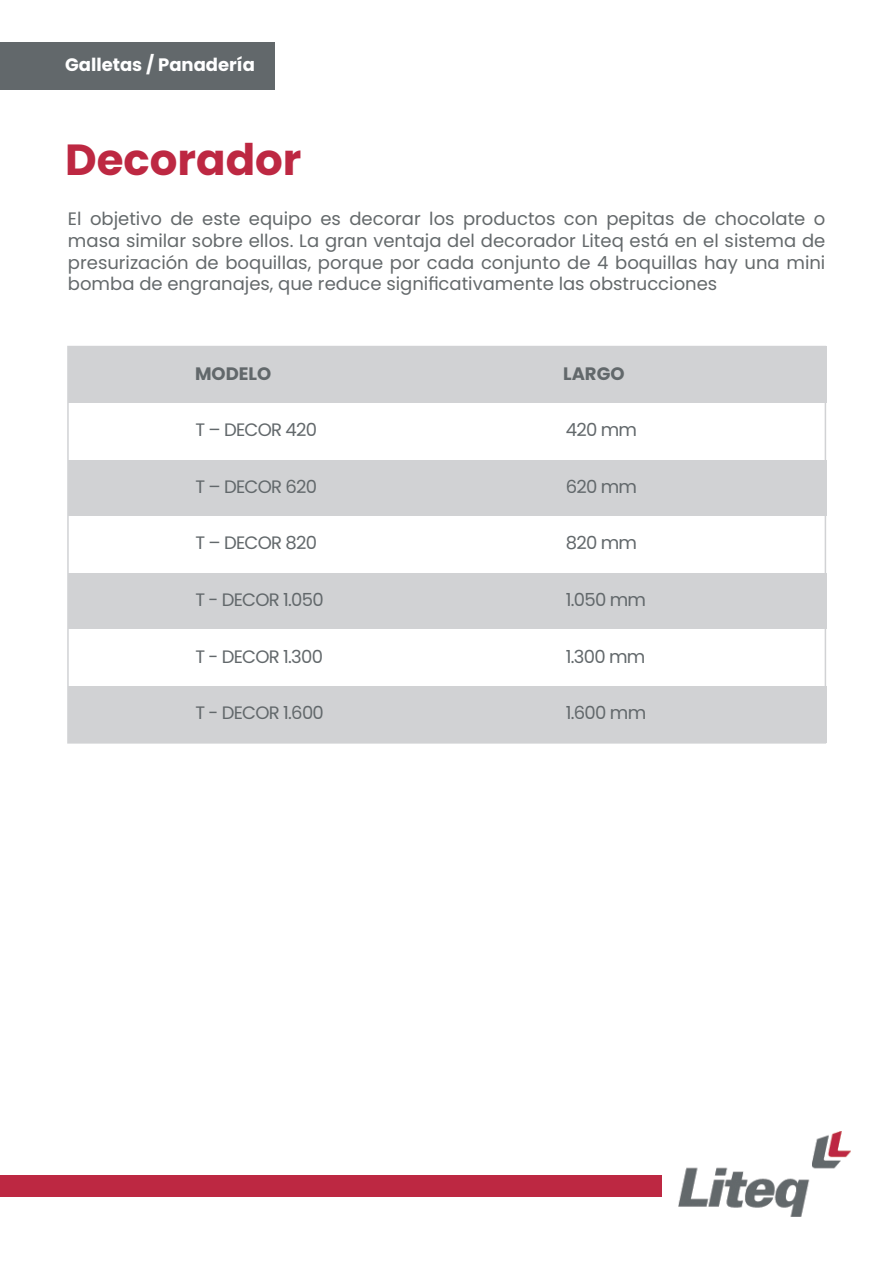
<style>
.page{position:relative;width:893px;height:1263px;background:#fff}
.page>*{position:absolute;margin:0;border:0;box-sizing:border-box;transform-origin:0 0}
.t1{font:700 43.5px "Poppins";color:#bd2842}
.t2{font:18px/21.6px "Poppins";color:#64696b;text-align:justify}
.t3{font:18px "Poppins";letter-spacing:-.04em;color:#62686b}
.t4{font:700 18px "Poppins";color:#fff}
.t5{font:700 18px "Poppins";color:#62686b}
</style>
<div class="page">
<div style="left:68px;top:346px;width:758px;height:57px;background:#d1d2d4"></div>
<div style="left:68px;top:460px;width:758px;height:56px;background:#d1d2d4"></div>
<div style="left:68px;top:573px;width:758px;height:57px;background:#d1d2d4"></div>
<div style="left:68px;top:686px;width:758px;height:57px;background:#d1d2d4"></div>
<img style="left:678px;top:1131px;width:172px;height:85px">
<div style="left:0;top:1176px;width:661px;height:21px;background:#bd2842"></div>
<div style="left:67px;top:346px;width:759px;height:398px;border:2px solid #d1d2d4"></div>
<div style="left:0;top:43px;width:275px;height:47px;background:#62686b"></div>
<p class="t4" style="left:65px;top:54px;width:191px">Galletas / Panadería</p>
<h1 class="t1" style="left:65px;top:135px;width:238px">Decorador</h1>
<p class="t2" style="left:68px;top:208px;width:759px">El objetivo de este equipo es decorar los productos con pepitas de chocolate o masa similar sobre ellos. La gran ventaja del decorador Liteq está en el sistema de presurización de boquillas, porque por cada conjunto de 4 boquillas hay una mini bomba de engranajes, que reduce significativamente las obstrucciones</p>
<p class="t5" style="left:195px;top:363px;width:78px">MODELO</p>
<p class="t5" style="left:563px;top:363px;width:63px">LARGO</p>
<p class="t3" style="left:195px;top:419px;width:123px">T – DECOR 420</p>
<p class="t3" style="left:566px;top:419px;width:73px">420 mm</p>
<p class="t3" style="left:195px;top:476px;width:123px">T – DECOR 620</p>
<p class="t3" style="left:566px;top:476px;width:73px">620 mm</p>
<p class="t3" style="left:195px;top:533px;width:123px">T – DECOR 820</p>
<p class="t3" style="left:566px;top:533px;width:73px">820 mm</p>
<p class="t3" style="left:195px;top:589px;width:130px">T - DECOR 1.050</p>
<p class="t3" style="left:566px;top:589px;width:82px">1.050 mm</p>
<p class="t3" style="left:195px;top:646px;width:129px">T - DECOR 1.300</p>
<p class="t3" style="left:566px;top:646px;width:81px">1.300 mm</p>
<p class="t3" style="left:195px;top:702px;width:130px">T - DECOR 1.600</p>
<p class="t3" style="left:566px;top:702px;width:82px">1.600 mm</p>
</div>
